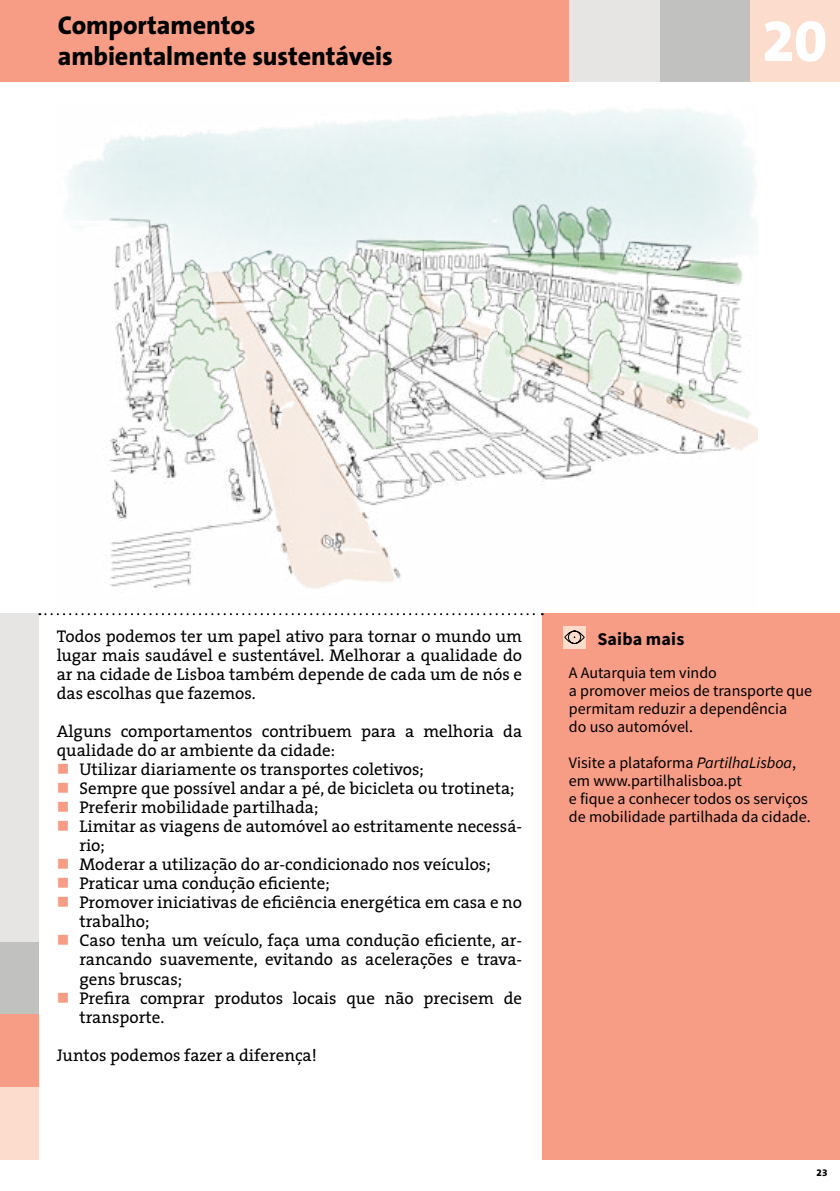
<style>
.page{position:relative;width:840px;height:1191px;background:#fff}
.page>*{position:absolute;margin:0;border:0;box-sizing:border-box;transform-origin:0 0}
.t1{font:800 60px "The Sans B8";color:#fff}
.t2{font:800 26px/31.2px "The Sans B8";letter-spacing:-.005em;color:#000}
.t3{font:700 18px "Source Sans Pro";letter-spacing:.01em;color:#000}
.t4{font:17px/19px "The Serif";color:#000}
.t5{font:16px/18px "Source Sans Pro";color:#000}
.t6{font:800 10px "The Sans B8";color:#000}
.s1{color:#f79c85}
.s2{font-style:italic}
</style>
<div class="page">
<img style="left:67px;top:108px;width:690px;height:481px">
<div style="left:0;top:613px;width:39px;height:329px;background:#e7e5e4"></div>
<div style="left:0;top:942px;width:39px;height:72px;background:#c1c1c0"></div>
<div style="left:0;top:1014px;width:39px;height:73px;background:#f79c85"></div>
<div style="left:0;top:1087px;width:39px;height:72px;background:#fbdccd"></div>
<div style="left:0;top:0;width:839px;height:81px;background:#f79c85"></div>
<div style="left:568px;top:0;width:91px;height:81px;background:#e7e5e4"></div>
<div style="left:659px;top:0;width:91px;height:81px;background:#c1c1c0"></div>
<div style="left:750px;top:0;width:89px;height:81px;background:#fbdccd"></div>
<div style="left:542px;top:613px;width:297px;height:546px;background:#f79c85"></div>
<svg style="left:39px;top:613px;width:503px;height:2px"></svg>
<div style="left:563px;top:626px;width:22px;height:23px;background:#fbdccd"></div>
<svg style="left:564px;top:630px;width:20px;height:14px"></svg>
<h2 class="t2" style="left:58px;top:10px;width:336px">Comportamentos ambientalmente sustentáveis</h2>
<h1 class="t1" style="left:761px;top:9px;width:66px">20</h1>
<p class="t4" style="left:57px;top:626px;width:466px;text-align:justify">Todos podemos ter um papel ativo para tornar o mundo um lugar mais saudável e sustentável. Melhorar a qualidade do ar na cidade de Lisboa também depende de cada um de nós e das escolhas que fazemos.</p>
<p class="t4" style="left:57px;top:721px;width:466px">Alguns comportamentos contribuem para a melhoria da qualidade do ar ambiente da cidade:</p>
<p class="t4" style="left:57px;top:759px;width:368px"><span class="s1">■</span> Utilizar diariamente os transportes coletivos;</p>
<p class="t4" style="left:57px;top:778px;width:459px"><span class="s1">■</span> Sempre que possível andar a pé, de bicicleta ou trotineta;</p>
<p class="t4" style="left:57px;top:797px;width:263px"><span class="s1">■</span> Preferir mobilidade partilhada;</p>
<p class="t4" style="left:79px;top:816px;width:444px;text-indent:-23px"><span class="s1">■</span> Limitar as viagens de automóvel ao estritamente necessá‑ rio;</p>
<p class="t4" style="left:57px;top:854px;width:435px"><span class="s1">■</span> Moderar a utilização do ar‑condicionado nos veículos;</p>
<p class="t4" style="left:57px;top:873px;width:274px"><span class="s1">■</span> Praticar uma condução eficiente;</p>
<p class="t4" style="left:79px;top:892px;width:444px;text-indent:-23px"><span class="s1">■</span> Promover iniciativas de eficiência energética em casa e no trabalho;</p>
<p class="t4" style="left:79px;top:930px;width:444px;text-align:justify;text-indent:-23px"><span class="s1">■</span> Caso tenha um veículo, faça uma condução eficiente, ar‑ rancando suavemente, evitando as acelerações e trava‑ gens bruscas;</p>
<p class="t4" style="left:79px;top:987px;width:444px;text-indent:-23px"><span class="s1">■</span> Prefira comprar produtos locais que não precisem de transporte.</p>
<p class="t4" style="left:57px;top:1044px;width:261px">Juntos podemos fazer a diferença!</p>
<p class="t3" style="left:597px;top:627px;width:88px">Saiba mais</p>
<p class="t5" style="left:568px;top:663px;width:244px">A Autarquia tem vindo<br>a promover meios de transporte que permitam reduzir a dependência<br>do uso automóvel.</p>
<p class="t5" style="left:568px;top:753px;width:243px">Visite a plataforma <span class="s2">PartilhaLisboa</span>, em www.partilhalisboa.pt<br>e fique a conhecer todos os serviços de mobilidade partilhada da cidade.</p>
<p class="t6" style="left:816px;top:1167px;width:13px">23</p>
</div>
